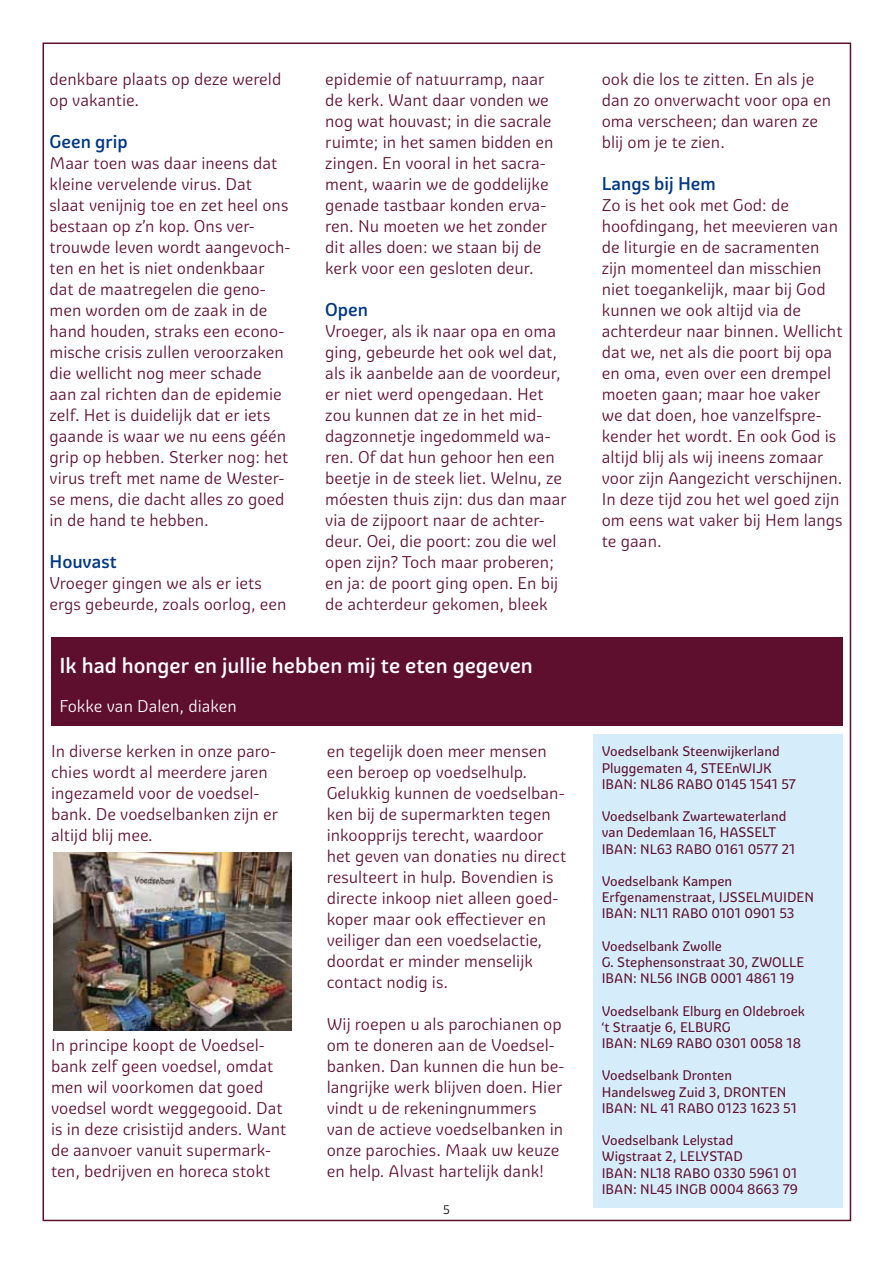
<style>
.page{position:relative;width:893px;height:1263px;background:#fff}
.page>*{position:absolute;margin:0;border:0;box-sizing:border-box;transform-origin:0 0}
.t1{font:500 21px "Graviola";color:#fff}
.t2{font:500 18px "Graviola";color:#003882}
.t3{font:16.5px/21px "Graviola";color:#5e0f2e}
.t4{font:16.5px "Graviola";color:#fff}
.t5{font:13.5px/16.2px "Graviola";color:#5e0f2e}
.t6{font:12px "Graviola";color:#000}
</style>
<div class="page">
<div style="left:51px;top:638px;width:792px;height:88px;background:#5e0f2e"></div>
<div style="left:593px;top:734px;width:250px;height:474px;background:#d5edfa"></div>
<img style="left:54px;top:852px;width:238px;height:179px">
<p class="t3" style="left:50px;top:68px;width:233px">denkbare plaats op deze wereld op vakantie.</p>
<p class="t2" style="left:50px;top:130px;width:80px">Geen grip</p>
<p class="t3" style="left:50px;top:152px;width:242px">Maar toen was daar ineens dat kleine vervelende virus. Dat slaat venijnig toe en zet heel ons bestaan op z’n kop. Ons ver&shy;trouwde leven wordt aangevoch&shy;ten en het is niet ondenkbaar dat de maatregelen die geno&shy;men worden om de zaak in de hand houden, straks een econo&shy;mische crisis zullen veroorzaken die wellicht nog meer schade aan zal richten dan de epidemie zelf. Het is duidelijk dat er iets gaande is waar we nu eens géén grip op hebben. Sterker nog: het virus treft met name de Wester&shy;se mens, die dacht alles zo goed in de hand te hebben.</p>
<p class="t2" style="left:50px;top:550px;width:69px">Houvast</p>
<p class="t3" style="left:50px;top:572px;width:239px">Vroeger gingen we als er iets ergs gebeurde, zoals oorlog, een</p>
<p class="t3" style="left:325px;top:68px;width:230px">epidemie of natuurramp, naar de kerk. Want daar vonden we nog wat houvast; in die sacrale ruimte; in het samen bidden en zingen. En vooral in het sacra&shy;ment, waarin we de goddelijke genade tastbaar konden erva&shy;ren. Nu moeten we het zonder dit alles doen: we staan bij de kerk voor een gesloten deur.</p>
<p class="t2" style="left:325px;top:298px;width:44px">Open</p>
<p class="t3" style="left:325px;top:320px;width:243px">Vroeger, als ik naar opa en oma ging, gebeurde het ook wel dat, als ik aanbelde aan de voordeur, er niet werd opengedaan. Het zou kunnen dat ze in het mid&shy;dagzonnetje ingedommeld wa&shy;ren. Of dat hun gehoor hen een beetje in de steek liet. Welnu, ze móesten thuis zijn: dus dan maar via de zijpoort naar de achter&shy;deur. Oei, die poort: zou die wel open zijn? Toch maar proberen; en ja: de poort ging open. En bij de achterdeur gekomen, bleek</p>
<p class="t1" style="left:59px;top:652px;width:475px">Ik had honger en jullie hebben mij te eten gegeven</p>
<p class="t4" style="left:59px;top:696px;width:179px">Fokke van Dalen, diaken</p>
<p class="t3" style="left:51px;top:740px;width:229px">In diverse kerken in onze paro&shy;chies wordt al meerdere jaren ingezameld voor de voedsel&shy;bank. De voedselbanken zijn er altijd blij mee.</p>
<p class="t3" style="left:51px;top:1034px;width:237px">In principe koopt de Voedsel&shy;bank zelf geen voedsel, omdat men wil voorkomen dat goed voedsel wordt weggegooid. Dat is in deze crisistijd anders. Want de aanvoer vanuit supermark&shy;ten, bedrijven en horeca stokt</p>
<p class="t3" style="left:327px;top:740px;width:241px">en tegelijk doen meer mensen een beroep op voedselhulp.<br>Gelukkig kunnen de voedselban&shy;ken bij de supermarkten tegen inkoopprijs terecht, waardoor het geven van donaties nu direct resulteert in hulp. Bovendien is directe inkoop niet alleen goed&shy;koper maar ook effectiever en veiliger dan een voedselactie, doordat er minder menselijk contact nodig is.</p>
<p class="t3" style="left:327px;top:1013px;width:239px">Wij roepen u als parochianen op om te doneren aan de Voedsel&shy;banken. Dan kunnen die hun be&shy;langrijke werk blijven doen. Hier vindt u de rekeningnummers van de actieve voedselbanken in onze parochies. Maak uw keuze en help. Alvast hartelijk dank!</p>
<p class="t6" style="left:443px;top:1202px;width:8px">5</p>
<p class="t3" style="left:602px;top:68px;width:231px">ook die los te zitten. En als je dan zo onverwacht voor opa en oma verscheen; dan waren ze blij om je te zien.</p>
<p class="t2" style="left:602px;top:172px;width:116px">Langs bij Hem</p>
<p class="t3" style="left:602px;top:194px;width:242px">Zo is het ook met God: de hoofdingang, het meevieren van de liturgie en de sacramenten zijn momenteel dan misschien niet toegankelijk, maar bij God kunnen we ook altijd via de achterdeur naar binnen. Wellicht dat we, net als die poort bij opa en oma, even over een drempel moeten gaan; maar hoe vaker we dat doen, hoe vanzelfspre&shy;kender het wordt. En ook God is altijd blij als wij ineens zomaar voor zijn Aangezicht verschijnen.<br>In deze tijd zou het wel goed zijn om eens wat vaker bij Hem langs te gaan.</p>
<p class="t5" style="left:602px;top:744px;width:196px">Voedselbank Steenwijkerland<br>Pluggematen 4, STEEnWIJK<br>IBAN: NL86 RABO 0145 1541 57</p>
<p class="t5" style="left:602px;top:808px;width:195px">Voedselbank Zwartewaterland van Dedemlaan 16, HASSELT<br>IBAN: NL63 RABO 0161 0577 21</p>
<p class="t5" style="left:602px;top:873px;width:214px">Voedselbank Kampen<br>Erfgenamenstraat, IJSSELMUIDEN<br>IBAN: NL11 RABO 0101 0901 53</p>
<p class="t5" style="left:602px;top:938px;width:204px">Voedselbank Zwolle<br>G. Stephensonstraat 30, ZWOLLE<br>IBAN: NL56 INGB 0001 4861 19</p>
<p class="t5" style="left:602px;top:1003px;width:205px">Voedselbank Elburg en Oldebroek ‘t Straatje 6, ELBURG<br>IBAN: NL69 RABO 0301 0058 18</p>
<p class="t5" style="left:602px;top:1068px;width:197px">Voedselbank Dronten<br>Handelsweg Zuid 3, DRONTEN<br>IBAN: NL 41 RABO 0123 1623 51</p>
<p class="t5" style="left:602px;top:1132px;width:198px">Voedselbank Lelystad<br>Wigstraat 2, LELYSTAD<br>IBAN: NL18 RABO 0330 5961 01<br>IBAN: NL45 INGB 0004 8663 79</p>
</div>
